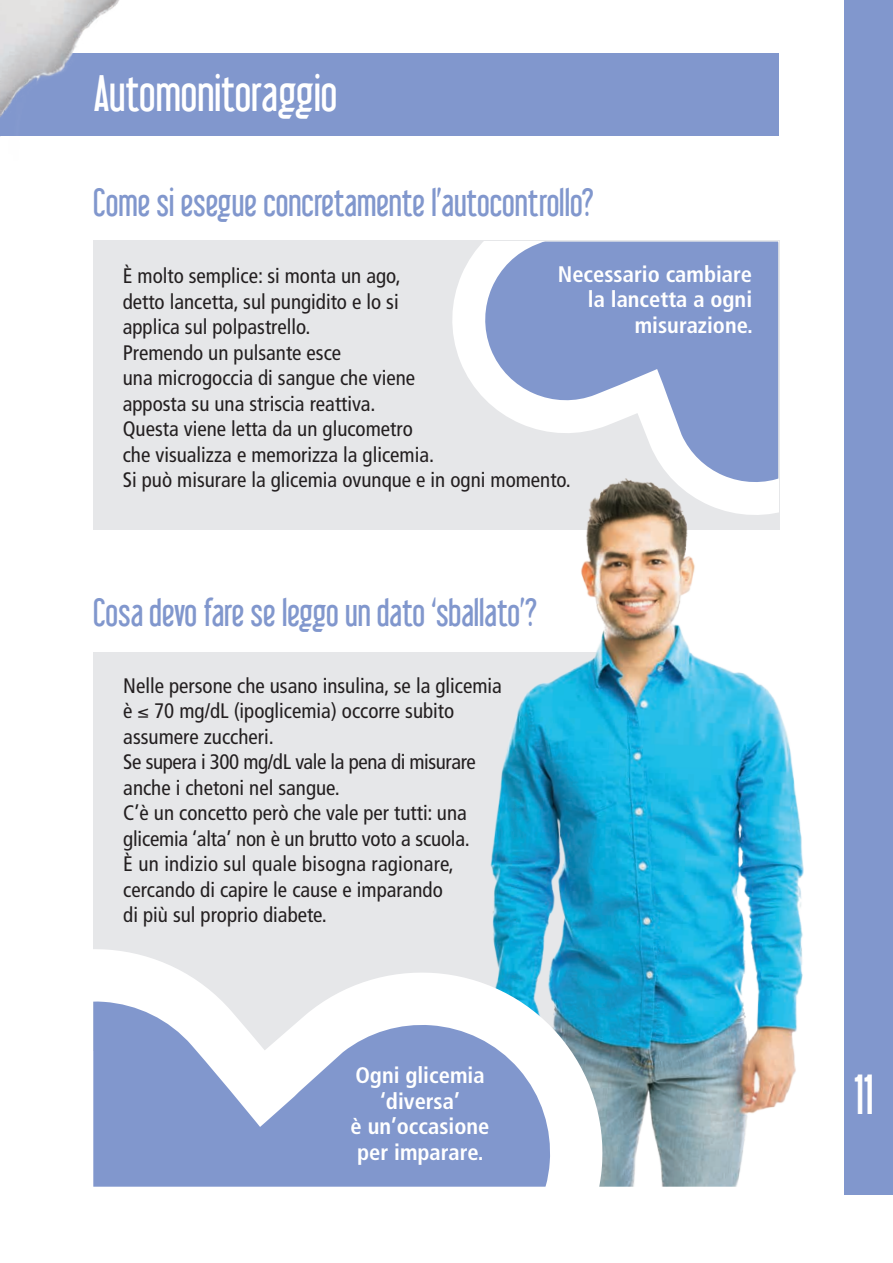
<style>
.page{position:relative;width:893px;height:1263px;background:#fff}
.page>*{position:absolute;margin:0;border:0;box-sizing:border-box;transform-origin:0 0}
.t1{font:49.5px "Libel Suit";color:#fff}
.t2{font:45px "Libel Suit";color:#fff}
.t3{font:34.5px "Libel Suit";color:#8197cd}
.t4{font:700 condensed 22.5px/25.5px "Frutiger";color:#fff;text-align:right}
.t5{font:condensed 21px/25.5px "Frutiger";color:#231f20}
</style>
<div class="page">
<div style="left:93px;top:652px;width:590px;height:398px;background:#e6e7e9"></div>
<div style="left:93px;top:241px;width:686px;height:289px;background:#e6e7e9"></div>
<img style="left:490px;top:430px;width:314px;height:757px">
<svg style="left:93px;top:946px;width:512px;height:241px;fill:#8197cd"></svg>
<div style="left:0;top:54px;width:778px;height:82px;background:#8197cd"></div>
<svg style="left:452px;top:242px;width:326px;height:276px;fill:#8197cd"></svg>
<img style="left:0;top:0;width:166px;height:241px">
<div style="left:844px;top:0;width:49px;height:1195px;background:#8197cd"></div>
<h2 class="t2" style="left:93px;top:66px;width:245px">Automonitoraggio</h2>
<h3 class="t3" style="left:93px;top:182px;width:502px">Come si esegue concretamente l’autocontrollo?</h3>
<p class="t4" style="left:558px;top:261px;width:197px">Necessario cambiare la lancetta a ogni misurazione.</p>
<p class="t5" style="left:123px;top:264px;width:450px">È molto semplice: si monta un ago,<br>detto lancetta, sul pungidito e lo si<br>applica sul polpastrello.<br>Premendo un pulsante esce<br>una microgoccia di sangue che viene<br>apposta su una striscia reattiva.<br>Questa viene letta da un glucometro<br>che visualizza e memorizza la glicemia.<br>Si può misurare la glicemia ovunque e in ogni momento.</p>
<h3 class="t3" style="left:93px;top:592px;width:445px">Cosa devo fare se leggo un dato ‘sballato’?</h3>
<p class="t5" style="left:123px;top:673px;width:380px">Nelle persone che usano insulina, se la glicemia è ≤ 70 mg/dL (ipoglicemia) occorre subito assumere zuccheri.<br>Se supera i 300 mg/dL vale la pena di misurare anche i chetoni nel sangue.<br>C’è un concetto però che vale per tutti: una glicemia ‘alta’ non è un brutto voto a scuola.<br>È un indizio sul quale bisogna ragionare, cercando di capire le cause e imparando<br>di più sul proprio diabete.</p>
<p class="t4" style="left:351px;top:1062px;width:140px;text-align:center">Ogni glicemia ‘diversa’<br>è un’occasione per imparare.</p>
<h1 class="t1" style="left:854px;top:1065px;width:21px">11</h1>
</div>
